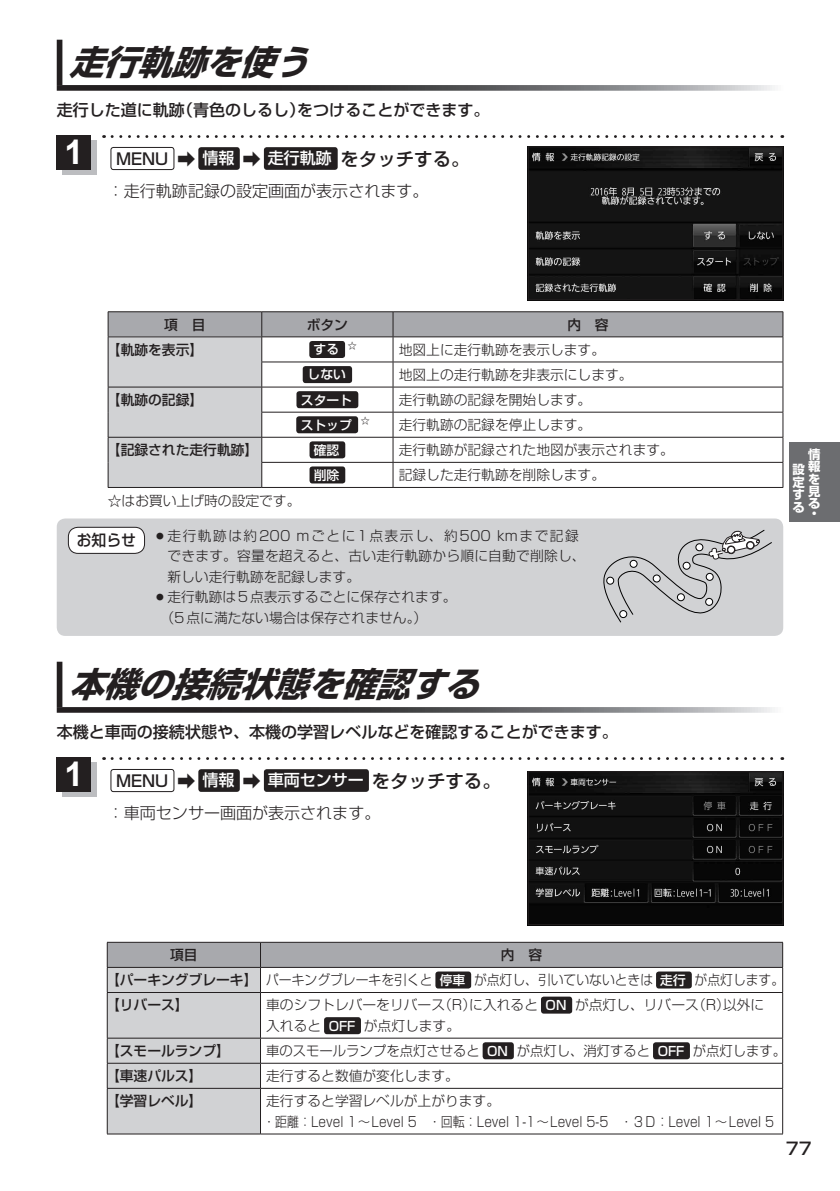
<style>
.page{position:relative;width:840px;height:1191px;background:#fff}
.page>*{position:absolute;margin:0;border:0;box-sizing:border-box;transform-origin:0 0}
.t1{font:italic 700 34px "Shin Go Pro";color:#231f20}
.t2{font:700 34px "Arial";color:#fff}
.t3{font:500 18.4px "Shin Go Pro";color:#231f20}
.t4{font:500 17px "Shin Go Pro";color:#231f20}
.t5{font:500 16px "Shin Go Pro";color:#231f20}
.t6{font:300 16px "Shin Go Pro";color:#231f20}
.t7{font:500 15.6px "Shin Go Pro";color:#231f20;scale:.95 1}
.t8{font:300 13.8px/20.6px "Shin Go Pro";color:#231f20}
.t9{font:500 13.8px "Shin Go Pro";color:#231f20}
.t10{font:300 13.8px/25px "Shin Go Pro";color:#231f20;scale:.93 1}
.t11{font:500 12.8px "Shin Go Pro";color:#fff}
.t12{font:700 12.4px/12.4px "Shin Go Pro";color:#fff;text-align:justify}
.s1{font-size:16px}
.s2{font-size:16px;color:#fff}
.s3{font-weight:500}
.s4{font-weight:500;font-size:12.8px;color:#fff}
</style>
<div class="page">
<div style="left:788px;top:442px;width:51px;height:80px;background:#6c6d70"></div>
<div style="left:57px;top:40px;width:5px;height:45px;background:#231f20"></div>
<svg style="left:57px;top:85px;width:718px;height:6px;background:#616162"></svg>
<div style="left:111px;top:147px;width:63px;height:23px;border:1px solid #231f20;border-radius:3px"></div>
<div style="left:198px;top:147px;width:42px;height:23px;background:#231f20;border-radius:3px"></div>
<div style="left:264px;top:147px;width:73px;height:23px;background:#231f20;border-radius:3px"></div>
<svg style="left:112px;top:135px;width:670px;height:3px"></svg>
<div style="left:62px;top:141px;width:34px;height:34px;background:#bcbdc0"></div>
<div style="left:57px;top:135px;width:34px;height:34px;background:#231f20"></div>
<img style="left:529px;top:148px;width:251px;height:150px">
<div style="left:527px;top:146px;width:255px;height:154px;border:1px solid #231f20"></div>
<div style="left:57px;top:518px;width:725px;height:118px;background:#d1d2d4;border-radius:9px"></div>
<div style="left:68px;top:527px;width:76px;height:26px;background:#fff;border-radius:10px"></div>
<div style="left:68px;top:527px;width:77px;height:26px;border:1px solid #231f20;border-radius:10px"></div>
<svg style="left:603px;top:530px;width:168px;height:92px"></svg>
<div style="left:619px;top:610px;width:7px;height:7px;background:#fff;border-radius:50%"></div>
<div style="left:619px;top:610px;width:8px;height:8px;border:1px solid #000;border-radius:50%"></div>
<div style="left:606px;top:577px;width:7px;height:7px;background:#fff;border-radius:50%"></div>
<div style="left:606px;top:577px;width:7px;height:7px;border:1px solid #000;border-radius:50%"></div>
<div style="left:629px;top:560px;width:7px;height:7px;background:#fff;border-radius:50%"></div>
<div style="left:629px;top:560px;width:8px;height:8px;border:1px solid #000;border-radius:50%"></div>
<div style="left:652px;top:575px;width:7px;height:7px;background:#fff;border-radius:50%"></div>
<div style="left:652px;top:574px;width:8px;height:8px;border:1px solid #000;border-radius:50%"></div>
<svg style="left:677px;top:594px;width:7px;height:7px"></svg>
<div style="left:676px;top:593px;width:8px;height:8px;border:1px solid #000;border-radius:50%"></div>
<svg style="left:705px;top:598px;width:7px;height:7px"></svg>
<div style="left:704px;top:598px;width:8px;height:8px;border:1px solid #000;border-radius:50%"></div>
<div style="left:705px;top:573px;width:7px;height:7px;background:#fff;border-radius:50%"></div>
<div style="left:705px;top:573px;width:8px;height:8px;border:1px solid #000;border-radius:50%"></div>
<div style="left:682px;top:562px;width:7px;height:7px;background:#fff;border-radius:50%"></div>
<div style="left:682px;top:562px;width:8px;height:7px;border:1px solid #000;border-radius:50%"></div>
<div style="left:695px;top:544px;width:7px;height:7px;background:#fff;border-radius:50%"></div>
<div style="left:695px;top:543px;width:8px;height:8px;border:1px solid #000;border-radius:50%"></div>
<hr style="left:108px;top:311px;width:153px;height:1px;background:#231f20">
<hr style="left:261px;top:311px;width:132px;height:1px;background:#231f20">
<hr style="left:393px;top:311px;width:389px;height:1px;background:#231f20">
<hr style="left:108px;top:487px;width:153px;height:1px;background:#231f20">
<hr style="left:261px;top:487px;width:132px;height:1px;background:#231f20">
<svg style="left:108px;top:312px;width:675px;height:175px"></svg>
<hr style="left:393px;top:462px;width:389px;height:1px;background:#231f20">
<hr style="left:393px;top:487px;width:389px;height:1px;background:#231f20">
<div style="left:309px;top:341px;width:36px;height:17px;background:#231f20;border-radius:3px"></div>
<div style="left:302px;top:366px;width:50px;height:17px;background:#231f20;border-radius:3px"></div>
<div style="left:296px;top:391px;width:62px;height:17px;background:#231f20;border-radius:3px"></div>
<div style="left:296px;top:416px;width:62px;height:17px;background:#231f20;border-radius:3px"></div>
<div style="left:309px;top:441px;width:36px;height:17px;background:#231f20;border-radius:3px"></div>
<div style="left:309px;top:466px;width:36px;height:17px;background:#231f20;border-radius:3px"></div>
<div style="left:57px;top:661px;width:5px;height:46px;background:#231f20"></div>
<svg style="left:57px;top:707px;width:718px;height:5px;background:#5b5a5c"></svg>
<div style="left:111px;top:769px;width:63px;height:23px;border:1px solid #231f20;border-radius:3px"></div>
<div style="left:198px;top:769px;width:42px;height:23px;background:#231f20;border-radius:3px"></div>
<div style="left:264px;top:769px;width:104px;height:23px;background:#231f20;border-radius:3px"></div>
<svg style="left:112px;top:757px;width:670px;height:3px"></svg>
<div style="left:62px;top:762px;width:34px;height:35px;background:#bcbdc0"></div>
<div style="left:57px;top:757px;width:34px;height:34px;background:#231f20"></div>
<svg style="left:107px;top:942px;width:675px;height:191px"></svg>
<hr style="left:107px;top:1088px;width:153px;height:1px;background:#231f20">
<hr style="left:107px;top:1088px;width:1px;height:45px;background:#231f20">
<hr style="left:260px;top:1088px;width:522px;height:1px;background:#231f20">
<hr style="left:260px;top:1088px;width:1px;height:45px;background:#231f20">
<hr style="left:781px;top:1088px;width:1px;height:45px;background:#231f20">
<hr style="left:107px;top:1133px;width:153px;height:1px;background:#231f20">
<hr style="left:260px;top:1133px;width:522px;height:1px;background:#231f20">
<hr style="left:260px;top:967px;width:522px;height:1px;background:#231f20">
<div style="left:435px;top:971px;width:36px;height:17px;background:#231f20;border-radius:3px"></div>
<div style="left:655px;top:971px;width:36px;height:17px;background:#231f20;border-radius:3px"></div>
<div style="left:540px;top:996px;width:32px;height:17px;background:#231f20;border-radius:3px"></div>
<div style="left:324px;top:1017px;width:37px;height:17px;background:#231f20;border-radius:3px"></div>
<div style="left:482px;top:1042px;width:31px;height:17px;background:#231f20;border-radius:3px"></div>
<div style="left:652px;top:1042px;width:37px;height:17px;background:#231f20;border-radius:3px"></div>
<img style="left:529px;top:773px;width:251px;height:150px">
<div style="left:527px;top:771px;width:255px;height:154px;border:1px solid #231f20"></div>
<h1 class="t1" style="left:69px;top:35px;width:257px">走行軌跡を使う</h1>
<p class="t5" style="left:57px;top:97px;width:434px">走行した道に軌跡（青色のしるし）をつけることができます。</p>
<h1 class="t2" style="left:64px;top:130px;width:20px">1</h1>
<h2 class="t3" style="left:116px;top:143px;width:355px"><span class="s1">MENU</span> ➡ <span class="s2">情報</span> ➡ <span class="s2">走行軌跡</span>をタッチする。</h2>
<p class="t6" style="left:108px;top:178px;width:322px">：走行軌跡記録の設定画面が表示されます。</p>
<p class="t9" style="left:164px;top:313px;width:43px">項　目</p>
<p class="t9" style="left:306px;top:313px;width:43px">ボタン</p>
<p class="t9" style="left:567px;top:313px;width:43px">内　容</p>
<p class="t9" style="left:107px;top:338px;width:98px">【軌跡を表示】</p>
<p class="t11" style="left:313px;top:339px;width:45px">する <sup>☆</sup></p>
<p class="t8" style="left:398px;top:337px;width:208px">地図上に走行軌跡を表示します。</p>
<p class="t11" style="left:307px;top:364px;width:40px">しない</p>
<p class="t8" style="left:398px;top:362px;width:235px">地図上の走行軌跡を非表示にします。</p>
<p class="t9" style="left:107px;top:388px;width:98px">【軌跡の記録】</p>
<p class="t11" style="left:301px;top:389px;width:53px">スタート</p>
<p class="t8" style="left:398px;top:387px;width:194px">走行軌跡の記録を開始します。</p>
<p class="t11" style="left:300px;top:414px;width:71px">ストップ <sup>☆</sup></p>
<p class="t8" style="left:398px;top:413px;width:194px">走行軌跡の記録を停止します。</p>
<p class="t9" style="left:107px;top:438px;width:153px">【記録された走行軌跡】</p>
<p class="t11" style="left:313px;top:439px;width:27px">確認</p>
<p class="t8" style="left:398px;top:438px;width:276px">走行軌跡が記録された地図が表示されます。</p>
<p class="t11" style="left:313px;top:464px;width:27px">削除</p>
<p class="t8" style="left:398px;top:463px;width:208px">記録した走行軌跡を削除します。</p>
<p class="t8" style="left:108px;top:488px;width:194px">☆はお買い上げ時の設定です。</p>
<p class="t7" style="left:77px;top:527px;width:64px">お知らせ</p>
<p class="t8" style="left:167px;top:523px;width:419px;text-indent:-14px">○走行軌跡は約200 mごとに1点表示し、約500 kmまで記録できます。容量を超えると、古い走行軌跡から順に自動で削除し、新しい走行軌跡を記録します。</p>
<p class="t8" style="left:160px;top:585px;width:297px;text-indent:-7px">○走行軌跡は5点表示するごとに保存されます。（5点に満たない場合は保存されません。）</p>
<h1 class="t1" style="left:69px;top:657px;width:427px">本機の接続状態を確認する</h1>
<p class="t5" style="left:57px;top:719px;width:562px">本機と車両の接続状態や、本機の学習レベルなどを確認することができます。</p>
<h1 class="t2" style="left:64px;top:752px;width:20px">1</h1>
<h2 class="t3" style="left:116px;top:765px;width:386px"><span class="s1">MENU</span> ➡ <span class="s2">情報</span> ➡ <span class="s2">車両センサー</span>をタッチする。</h2>
<p class="t6" style="left:108px;top:800px;width:274px">：車両センサー画面が表示されます。</p>
<p class="t12" style="left:807px;top:447px;width:14px">情報を見る</p>
<p class="t12" style="left:807px;top:505px;width:9px">・</p>
<p class="t12" style="left:792px;top:462px;width:14px">設定する</p>
<p class="t10" style="left:106px;top:940px;width:730px;text-indent:394px"><span class="s3">内　容<br>【パーキングブレーキ】</span> パーキングブレーキを引くと<span class="s4">停車</span> が点灯し、引いていないときは<span class="s4">走行</span> が点灯します。<span class="s3">【リバース】</span></p>
<p class="t9" style="left:170px;top:943px;width:29px">項目</p>
<p class="t8" style="left:266px;top:993px;width:499px">車のシフトレバーをリバース（R）に入れると <span class="s4">ON</span> が点灯し、リバース（R）以外に入れると <span class="s4">OFF</span> が点灯します。</p>
<p class="t9" style="left:106px;top:1039px;width:125px">【スモールランプ】</p>
<p class="t8" style="left:266px;top:1038px;width:521px">車のスモールランプを点灯させると <span class="s4">ON</span> が点灯し、消灯すると <span class="s4">OFF</span> が点灯します。</p>
<p class="t9" style="left:106px;top:1064px;width:98px">【車速パルス】</p>
<p class="t8" style="left:266px;top:1063px;width:194px">走行すると数値が変化します。</p>
<p class="t9" style="left:106px;top:1089px;width:98px">【学習レベル】</p>
<p class="t8" style="left:263px;top:1088px;width:512px">走行すると学習レベルが上がります。<br>・距離：Level 1～Level 5　・回転：Level 1-1～Level 5-5　・３Ｄ：Level 1～Level 5</p>
<p class="t4" style="left:785px;top:1134px;width:27px">77</p>
</div>
